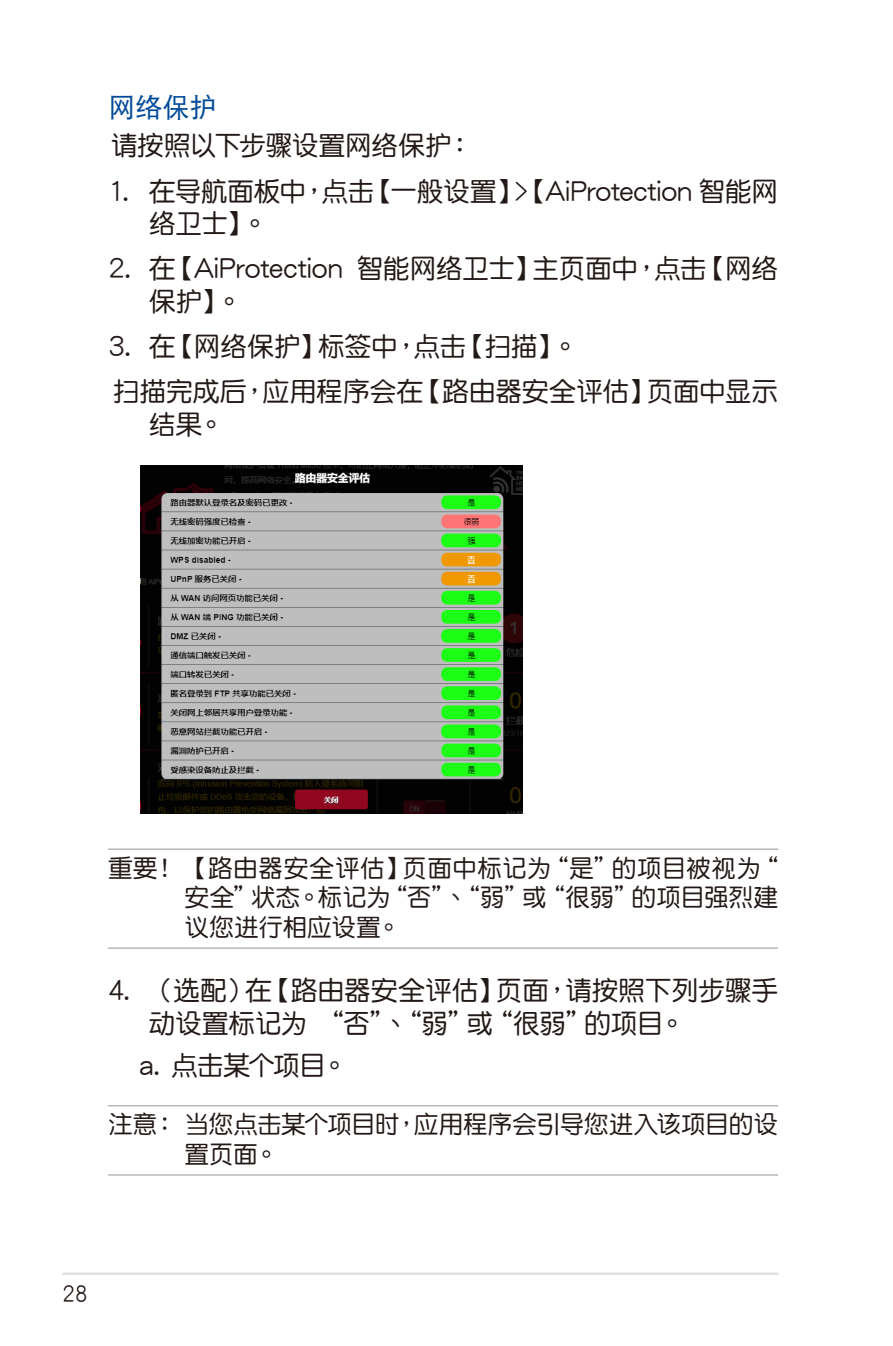
<style>
.page{position:relative;width:893px;height:1346px;background:#fff}
.page>*{position:absolute;margin:0;border:0;box-sizing:border-box;transform-origin:0 0}
.t1{font:27px/32.4px "DF Yuan GB5 Std W5";letter-spacing:-.015em;color:#231916}
.t2{font:27px "DF Hei GB5 Std W5";color:#004a99}
.t3{font:24.75px/29.7px "DF Yuan GB5 Std W5";letter-spacing:-.005em;color:#231916;text-align:justify}
.t4{font:22.5px "DF Yuan GB5 Std W5";color:#231916;scale:.9 1}
</style>
<div class="page">
<hr style="left:63px;top:1272px;width:715px;height:3px;background:#dcdddd">
<hr style="left:108px;top:848px;width:670px;height:2px;background:#a0a0a1">
<hr style="left:108px;top:947px;width:670px;height:1px;background:#a0a0a1">
<hr style="left:108px;top:1105px;width:670px;height:1px;background:#a0a0a1">
<hr style="left:108px;top:1174px;width:670px;height:1px;background:#a0a0a1">
<img style="left:140px;top:465px;width:383px;height:348px">
<p class="t2" style="left:108px;top:92px;width:109px">網絡保護</p>
<p class="t1" style="left:111px;top:129px;width:364px">請按照以下步驟設置網絡保護：</p>
<p class="t1" style="left:149px;top:174px;width:631px;text-indent:-40px">1. 在導航面板中，點擊【一般設置】&gt;【AiProtection 智能網絡衛士】。</p>
<p class="t1" style="left:149px;top:252px;width:631px;text-indent:-40px">2. 在【AiProtection 智能網絡衛士】主頁面中，點擊【網絡保護】。</p>
<p class="t1" style="left:108px;top:323px;width:671px;line-height:45.2px">3. 在【網絡保護】標籤中，點擊【掃描】。<br>掃描完成後，應用程序會在【路由器安全評估】頁面中顯示</p>
<p class="t1" style="left:149px;top:407px;width:77px">結果。</p>
<p class="t3" style="left:185px;top:852px;width:595px;text-indent:-77px">重要！【路由器安全評估】頁面中標記為“是”的項目被視為“安全”狀態。標記為“否”、“弱”或“很弱”的項目強烈建議您進行相應設置。</p>
<p class="t1" style="left:148px;top:974px;width:631px;text-indent:-40px">4. （選配）在【路由器安全評估】頁面，請按照下列步驟手動設置標記為 “否”、“弱”或“很弱”的項目。</p>
<p class="t1" style="left:140px;top:1048px;width:210px">a. 點擊某個項目。</p>
<p class="t3" style="left:185px;top:1109px;width:595px;text-indent:-77px">注意：當您點擊某個項目時，應用程序會引導您進入該項目的設置頁面。</p>
<p class="t4" style="left:63px;top:1282px;width:29px">28</p>
</div>
